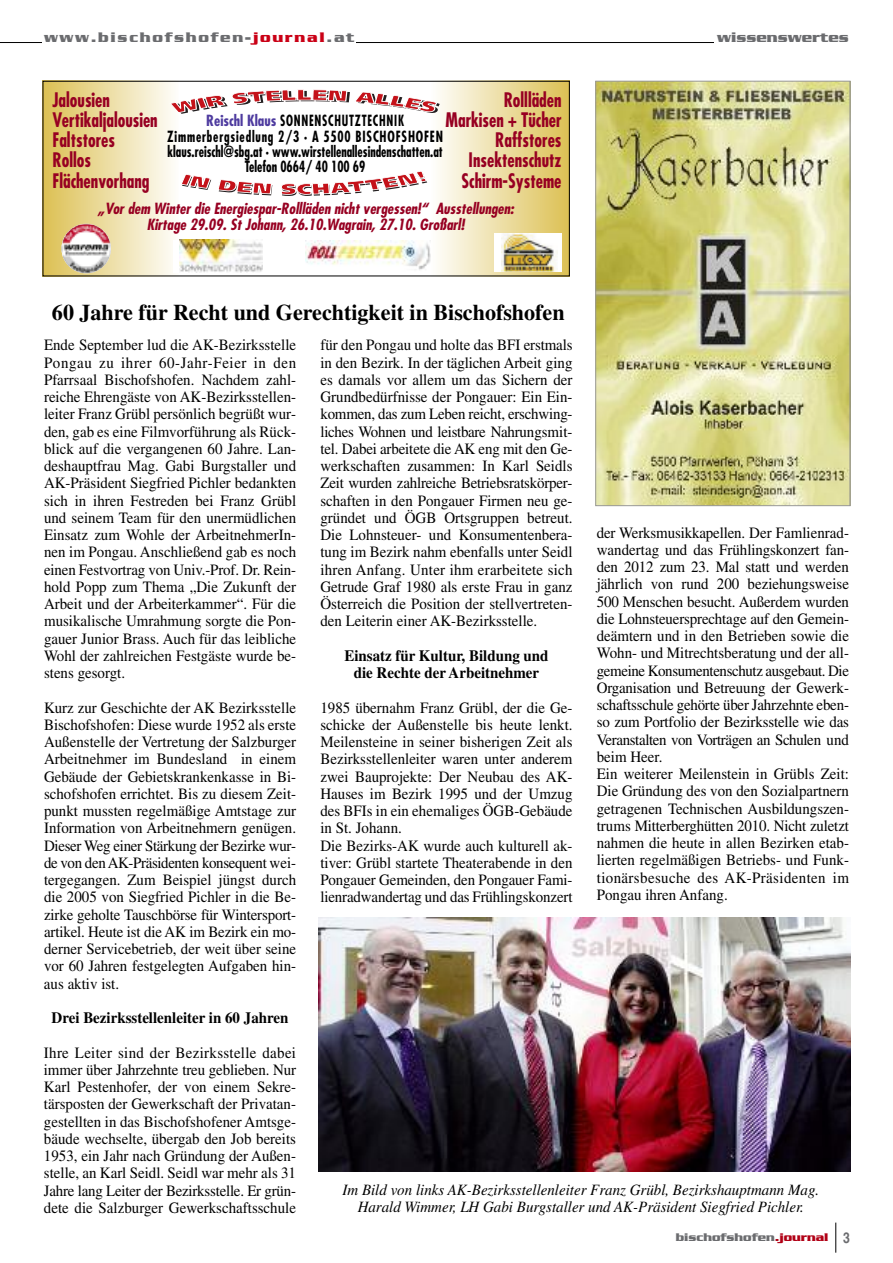
<style>
.page{position:relative;width:893px;height:1263px;background:#fff}
.page>*{position:absolute;margin:0;border:0;box-sizing:border-box;transform-origin:0 0}
.t1{font:700 22.5px "Times";color:#000}
.t2{font:700 condensed 19.5px/20.2px "Futura";color:#970022;scale:.9 1}
.t3{font:15.75px/17.2px "Times";color:#000;text-align:justify;scale:.95 1}
.t4{font:italic 15.75px/17.2px "Times";color:#000;text-align:center;scale:.95 1}
.t5{font:700 15.75px/17.2px "Times";color:#000;text-align:center;scale:.95 1}
.t6{font:italic 700 condensed 15px/16.5px "Futura";color:#970022;text-align:center}
.t7{font:700 condensed 15px/15px "Futura";color:#000;text-align:center;scale:.85 1}
.t8{font:700 condensed 15px/16.5px "Futura";letter-spacing:.065em;color:#000;text-align:center;scale:.8 1}
.t9{font:700 15px "Serpentine";letter-spacing:.115em;color:#6b6c6f}
.t10{font:700 15px "Serpentine";color:#6b6c6f}
.t11{font:700 12px "Serpentine";color:#6b6c6f}
.s1{color:#ca0016}
.s2{color:#4e3b9f}
.s3{color:#b10016}
.s4{font-family:"Helvetica";font-stretch:condensed;font-size:15px}
</style>
<div class="page">
<hr style="left:0;top:42px;width:850px;height:1px;background:#000">
<hr style="left:835px;top:1222px;width:1px;height:31px;background:#000">
<div style="left:714px;top:30px;width:136px;height:29px;background:#fff"></div>
<div style="left:43px;top:30px;width:313px;height:29px;background:#fff"></div>
<div style="left:432px;top:81px;width:137px;height:195px;background:linear-gradient(to right,#fefefb,#ddc156)"></div>
<div style="left:43px;top:81px;width:136px;height:195px;background:linear-gradient(to right,#dcc053,#fefdfa)"></div>
<svg style="left:170px;top:90px;width:270px;height:24px"></svg>
<svg style="left:181px;top:174px;width:30px;height:16px"></svg>
<svg style="left:218px;top:179px;width:54px;height:17px"></svg>
<svg style="left:281px;top:171px;width:146px;height:25px"></svg>
<div style="left:173px;top:240px;width:95px;height:32px;background:#fff"></div>
<img style="left:179px;top:240px;width:84px;height:32px">
<img style="left:305px;top:240px;width:125px;height:30px">
<div style="left:494px;top:234px;width:68px;height:38px;background:#fff"></div>
<img style="left:502px;top:234px;width:55px;height:38px">
<img style="left:61px;top:224px;width:50px;height:49px;border-radius:50%">
<img style="left:597px;top:83px;width:251px;height:421px">
<div style="left:595px;top:81px;width:255px;height:425px;border:1px solid #999"></div>
<img style="left:319px;top:918px;width:531px;height:253px">
<p class="t9" style="left:44px;top:28px;width:312px">www.bischofshofen-<span class="s1">journal</span>.at</p>
<p class="t10" style="left:717px;top:28px;width:133px">wissenswertes</p>
<p class="t2" style="left:52px;top:91px;width:118px">Jalousien<br>Vertikaljalousien<br>Faltstores<br>Rollos<br>Flächenvorhang</p>
<p class="t2" style="left:445px;top:91px;width:131px;text-align:right">Rollläden<br>Markisen + Tücher<br>Raffstores<br>Insektenschutz<br>Schirm-Systeme</p>
<p class="t8" style="left:167px;top:113px;width:346px"><span class="s2">Reischl Klaus</span> SONNENSCHUTZTECHNIK<br>Zimmerbergsiedlung 2/3 · A 5500 BISCHOFSHOFEN</p>
<p class="t7" style="left:168px;top:146px;width:325px">klaus.reischl@sbg.at · www.wirstellenallesindenschatten.at<br>Telefon 0664/ 40 100 69</p>
<p class="t6" style="left:97px;top:201px;width:418px">„Vor dem Winter die Energiespar-Rollläden nicht vergessen!“ Ausstellungen:<br>Kirtage 29.09. St Johann, 26.10.Wagrain, 27.10. Großarl!</p>
<h1 class="t1" style="left:52px;top:305px;width:514px">60 Jahre für Recht und Gerechtigkeit in Bischofshofen</h1>
<p class="t3" style="left:320px;top:338px;width:267px">für den Pongau und holte das BFI erstmals in den Bezirk. In der täglichen Arbeit ging es damals vor allem um das Sichern der Grundbedürfnisse der Pongauer: Ein Ein&shy;kommen, das zum Leben reicht, erschwing&shy;liches Wohnen und leistbare Nahrungsmit&shy;tel. Dabei arbeitete die AK eng mit den Ge&shy;werkschaften zusammen: In Karl Seidls Zeit wurden zahlreiche Betriebsratskörper&shy;schaften in den Pongauer Firmen neu ge&shy;gründet und ÖGB Ortsgruppen betreut.<br>Die Lohnsteuer- und Konsumentenbera&shy;tung im Bezirk nahm ebenfalls unter Seidl ihren Anfang. Unter ihm erarbeitete sich Getrude Graf 1980 als erste Frau in ganz Österreich die Position der stellvertreten&shy;den Leiterin einer AK-Bezirksstelle.</p>
<p class="t5" style="left:344px;top:648px;width:216px">Einsatz für Kultur, Bildung und die Rechte der Arbeitnehmer</p>
<p class="t3" style="left:320px;top:700px;width:267px;text-align:left">1985 übernahm Franz Grübl, der die Ge&shy;schicke der Außenstelle bis heute lenkt.<br>Meilensteine in seiner bisherigen Zeit als Bezirksstellenleiter waren unter anderem zwei Bauprojekte: Der Neubau des AK-Hauses im Bezirk 1995 und der Umzug des BFIs in ein ehemaliges ÖGB-Gebäude in St. Johann.<br>Die Bezirks-AK wurde auch kulturell ak&shy;tiver: Grübl startete Theaterabende in den Pongauer Gemeinden, den Pongauer Fami&shy;lienradwandertag und das Frühlingskonzert</p>
<p class="t3" style="left:44px;top:338px;width:267px">Ende September lud die AK-Bezirksstelle Pongau zu ihrer 60-Jahr-Feier in den Pfarrsaal Bischofshofen. Nachdem zahl&shy;reiche Ehrengäste von AK-Bezirksstellen&shy;leiter Franz Grübl persönlich begrüßt wur&shy;den, gab es eine Filmvorführung als Rück&shy;blick auf die vergangenen 60 Jahre. Lan&shy;deshauptfrau Mag. Gabi Burgstaller und AK-Präsident Siegfried Pichler bedankten sich in ihren Festreden bei Franz Grübl und seinem Team für den unermüdlichen Einsatz zum Wohle der ArbeitnehmerIn&shy;nen im Pongau. Anschließend gab es noch einen Festvortrag von Univ.-Prof. Dr. Rein&shy;hold Popp zum Thema „Die Zukunft der Arbeit und der Arbeiterkammer“. Für die musikalische Umrahmung sorgte die Pon&shy;gauer Junior Brass. Auch für das leibliche Wohl der zahlreichen Festgäste wurde be&shy;stens gesorgt.</p>
<p class="t3" style="left:44px;top:700px;width:267px">Kurz zur Geschichte der AK Bezirksstelle Bischofshofen: Diese wurde 1952 als erste Außenstelle der Vertretung der Salzburger Arbeitnehmer im Bundesland in einem Gebäude der Gebietskrankenkasse in Bi&shy;schofshofen errichtet. Bis zu diesem Zeit&shy;punkt mussten regelmäßige Amtstage zur Information von Arbeitnehmern genügen.<br>Dieser Weg einer Stärkung der Bezirke wur&shy;de von denAK-Präsidenten konsequent wei&shy;tergegangen. Zum Beispiel jüngst durch die 2005 von Siegfried Pichler in die Be&shy;zirke geholte Tauschbörse für Wintersport&shy;artikel. Heute ist die AK im Bezirk ein mo&shy;derner Servicebetrieb, der weit über seine vor 60 Jahren festgelegten Aufgaben hin&shy;aus aktiv ist.</p>
<p class="t5" style="left:52px;top:1011px;width:251px">Drei Bezirksstellenleiter in 60 Jahren</p>
<p class="t3" style="left:44px;top:1045px;width:267px">Ihre Leiter sind der Bezirksstelle dabei immer über Jahrzehnte treu geblieben. Nur Karl Pestenhofer, der von einem Sekre&shy;tärsposten der Gewerkschaft der Privatan&shy;gestellten in das Bischofshofener Amtsge&shy;bäude wechselte, übergab den Job bereits 1953, ein Jahr nach Gründung der Außen&shy;stelle, an Karl Seidl. Seidl war mehr als 31<br>Jahre lang Leiter der Bezirksstelle. Er grün&shy;dete die Salzburger Gewerkschaftsschule</p>
<p class="t3" style="left:597px;top:525px;width:267px;text-align:left">der Werksmusikkapellen. Der Famlienrad&shy;wandertag und das Frühlingskonzert fan&shy;den 2012 zum 23. Mal statt und werden jährlich von rund 200 beziehungsweise 500 Menschen besucht. Außerdem wurden die Lohnsteuersprechtage auf den Gemein&shy;deämtern und in den Betrieben sowie die Wohn- und Mitrechtsberatung und der all&shy;gemeine Konsumentenschutz ausgebaut. Die Organisation und Betreuung der Gewerk&shy;schaftsschule gehörte über Jahrzehnte eben&shy;so zum Portfolio der Bezirksstelle wie das Veranstalten von Vorträgen an Schulen und beim Heer.<br>Ein weiterer Meilenstein in Grübls Zeit:<br>Die Gründung des von den Sozialpartnern getragenen Technischen Ausbildungszen&shy;trums Mitterberghütten 2010. Nicht zuletzt nahmen die heute in allen Bezirken etab&shy;lierten regelmäßigen Betriebs- und Funk&shy;tionärsbesuche des AK-Präsidenten im Pongau ihren Anfang.</p>
<p class="t4" style="left:342px;top:1182px;width:503px">Im Bild von links AK-Bezirksstellenleiter Franz Grübl, Bezirkshauptmann Mag.<br>Harald Wimmer, LH Gabi Burgstaller und AK-Präsident Siegfried Pichler.</p>
<p class="t11" style="left:676px;top:1230px;width:176px">bischofshofen<span class="s3">.journal</span> <span class="s4">3</span></p>
</div>
